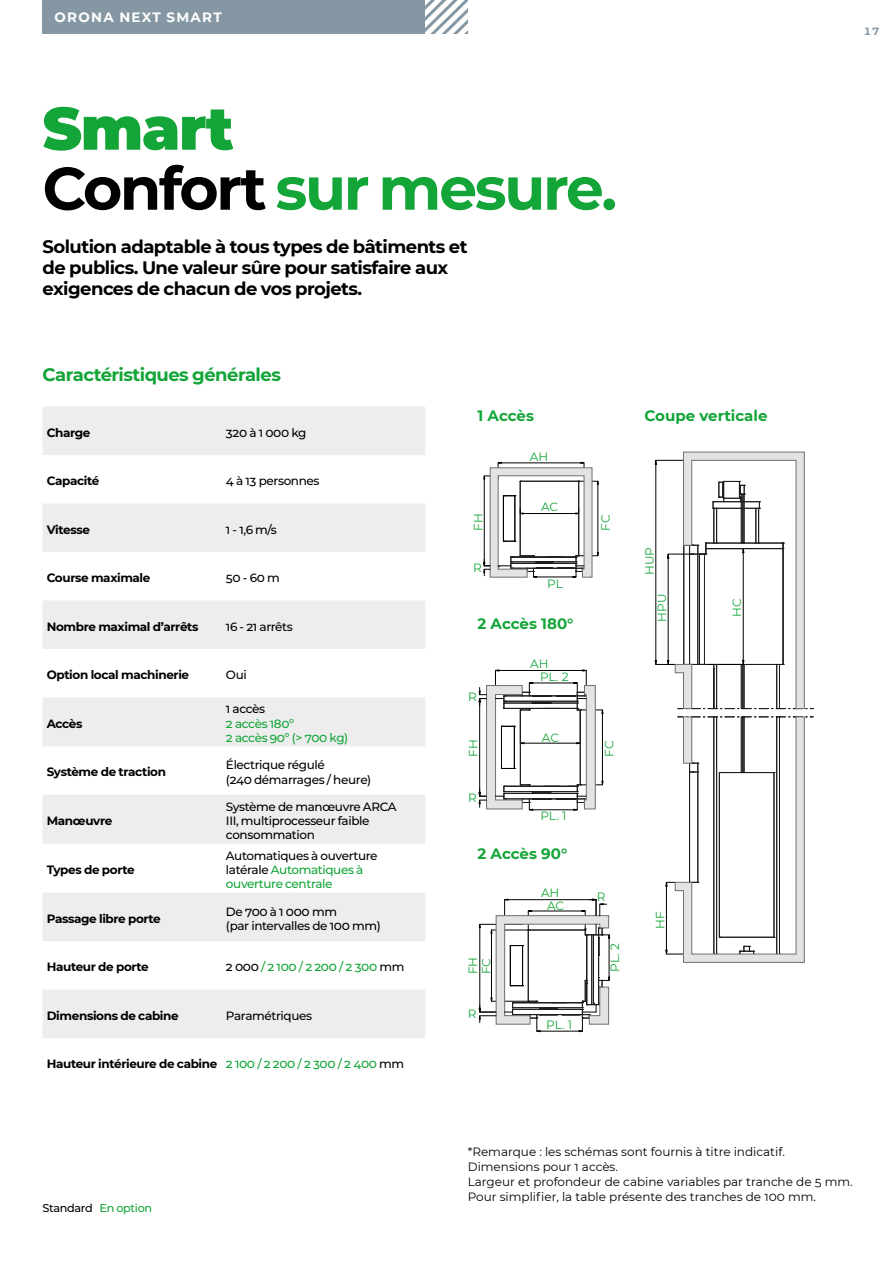
<style>
.page{position:relative;width:893px;height:1263px;background:#fff}
.page>*{position:absolute;margin:0;border:0;box-sizing:border-box;transform-origin:0 0}
.t1{font:700 60px/60px "Montserrat";letter-spacing:-.04em;color:#13a538}
.t2{font:700 18px/21px "Montserrat";letter-spacing:-.03em;color:#000}
.t3{font:700 18px "Montserrat";letter-spacing:-.03em;color:#13a538}
.t4{font:700 15px "Montserrat";color:#13a538}
.t5{font:700 13.5px "Montserrat";letter-spacing:.1em;color:#fff}
.t6{font:500 12px/14.4px "Montserrat";letter-spacing:-.03em;color:#000}
.t7{font:700 12px "Montserrat";letter-spacing:-.03em;color:#000}
.t8{font:12px/15.1px "Montserrat";color:#000}
.t9{font:12px "Montserrat";letter-spacing:-.005em;color:#13a538}
.t10{font:500 12px/14.4px "Montserrat";letter-spacing:-.03em;color:#13a538}
.t11{font:500 11.25px "Montserrat";letter-spacing:-.03em;color:#000}
.t12{font:700 10.5px "Montserrat";color:#8597a3}
.s1{font-weight:900}
.s2{color:#000}
.s3{color:#13a538}
.s4{font-weight:500;color:#13a538}
.s5{font-weight:500}
</style>
<div class="page">
<svg style="left:665px;top:716px;width:149px;height:247px"></svg>
<svg style="left:655px;top:451px;width:159px;height:258px"></svg>
<hr style="left:744px;top:664px;width:1px;height:44px;background:#000">
<hr style="left:743px;top:664px;width:1px;height:44px;background:#000">
<hr style="left:742px;top:664px;width:1px;height:44px;background:#000">
<hr style="left:741px;top:664px;width:1px;height:44px;background:#000">
<hr style="left:742px;top:717px;width:1px;height:55px;background:#000">
<hr style="left:743px;top:717px;width:1px;height:55px;background:#000">
<hr style="left:744px;top:717px;width:1px;height:55px;background:#000">
<hr style="left:741px;top:717px;width:1px;height:55px;background:#000">
<svg style="left:425px;top:0;width:43px;height:34px"></svg>
<div style="left:43px;top:0;width:382px;height:34px;background:#8597a3"></div>
<svg style="left:483px;top:462px;width:116px;height:116px"></svg>
<svg style="left:479px;top:669px;width:124px;height:142px"></svg>
<svg style="left:479px;top:899px;width:131px;height:133px"></svg>
<svg style="left:43px;top:407px;width:382px;height:631px;fill:#ededed"></svg>
<p class="t5" style="left:54px;top:8px;width:169px">ORONA NEXT SMART</p>
<h1 class="t1" style="left:43px;top:95px;width:576px"><span class="s1">Smart<br></span><span class="s2">Confort</span> sur mesure.</h1>
<h2 class="t2" style="left:43px;top:235px;width:427px">Solution adaptable à tous types de bâtiments et de publics. Une valeur sûre pour satisfaire aux exigences de chacun de vos projets.</h2>
<h2 class="t3" style="left:43px;top:362px;width:240px">Caractéristiques générales</h2>
<p class="t7" style="left:47px;top:424px;width:45px">Charge</p>
<p class="t6" style="left:226px;top:425px;width:82px">320 à 1 000 kg</p>
<p class="t7" style="left:47px;top:472px;width:54px">Capacité</p>
<p class="t6" style="left:226px;top:473px;width:95px">4 à 13 personnes</p>
<p class="t7" style="left:47px;top:521px;width:45px">Vitesse</p>
<p class="t6" style="left:226px;top:522px;width:52px">1 - 1,6 m/s</p>
<p class="t7" style="left:47px;top:569px;width:105px">Course maximale</p>
<p class="t6" style="left:226px;top:570px;width:55px">50 - 60 m</p>
<p class="t7" style="left:47px;top:618px;width:153px">Nombre maximal d’arrêts</p>
<p class="t6" style="left:226px;top:618px;width:68px">16 - 21 arrêts</p>
<p class="t7" style="left:47px;top:666px;width:144px">Option local machinerie</p>
<p class="t6" style="left:226px;top:667px;width:22px">Oui</p>
<p class="t7" style="left:47px;top:715px;width:37px">Accès</p>
<p class="t6" style="left:226px;top:701px;width:41px">1 accès</p>
<p class="t10" style="left:226px;top:716px;width:124px">2 accès 180º<br>2 accès 90º (&gt; 700 kg)</p>
<p class="t7" style="left:47px;top:763px;width:121px">Système de traction</p>
<p class="t6" style="left:226px;top:757px;width:147px">Électrique régulé<br>(240 démarrages / heure)</p>
<p class="t7" style="left:47px;top:812px;width:67px">Manœuvre</p>
<p class="t6" style="left:226px;top:799px;width:172px">Système de manœuvre ARCA<br>III, multiprocesseur faible consommation</p>
<p class="t7" style="left:47px;top:861px;width:89px">Types de porte</p>
<p class="t6" style="left:226px;top:848px;width:153px">Automatiques à ouverture latérale <span class="s3">Automatiques à ouverture centrale</span></p>
<p class="t7" style="left:47px;top:910px;width:116px">Passage libre porte</p>
<p class="t6" style="left:226px;top:903px;width:156px">De 700 à 1 000 mm<br>(par intervalles de 100 mm)</p>
<p class="t7" style="left:47px;top:958px;width:104px">Hauteur de porte</p>
<p class="t10" style="left:226px;top:959px;width:180px"><span class="s2">2 000</span> / 2 100 / 2 200 / 2 300 <span class="s2">mm</span></p>
<p class="t7" style="left:47px;top:1007px;width:134px">Dimensions de cabine</p>
<p class="t6" style="left:226px;top:1008px;width:88px">Paramétriques</p>
<p class="t7" style="left:47px;top:1055px;width:359px">Hauteur intérieure de cabine <span class="s4">2 100 / 2 200 / 2 300 / 2 400</span> <span class="s5">mm</span></p>
<p class="t4" style="left:477px;top:405px;width:58px">1 Accès</p>
<p class="t4" style="left:645px;top:405px;width:124px">Coupe verticale</p>
<p class="t9" style="left:530px;top:448px;width:20px">AH</p>
<p class="t9" style="left:541px;top:498px;width:19px">AC</p>
<p class="t9" style="left:470px;top:531px;width:19px;rotate:-90deg">FH</p>
<p class="t9" style="left:597px;top:531px;width:18px;rotate:-90deg">FC</p>
<p class="t9" style="left:473px;top:559px;width:10px">R</p>
<p class="t9" style="left:547px;top:575px;width:17px">PL</p>
<p class="t4" style="left:477px;top:613px;width:97px">2 Accès 180°</p>
<p class="t9" style="left:530px;top:656px;width:20px">AH</p>
<p class="t9" style="left:468px;top:688px;width:10px">R</p>
<p class="t9" style="left:540px;top:668px;width:30px">PL. 2</p>
<p class="t9" style="left:542px;top:729px;width:19px">AC</p>
<p class="t9" style="left:465px;top:756px;width:19px;rotate:-90deg">FH</p>
<p class="t9" style="left:601px;top:756px;width:18px;rotate:-90deg">FC</p>
<p class="t9" style="left:468px;top:790px;width:10px">R</p>
<p class="t9" style="left:540px;top:807px;width:27px">PL. 1</p>
<p class="t4" style="left:477px;top:842px;width:91px">2 Accès 90°</p>
<p class="t9" style="left:541px;top:885px;width:20px">AH</p>
<p class="t9" style="left:465px;top:974px;width:19px;rotate:-90deg">FH</p>
<p class="t9" style="left:478px;top:974px;width:18px;rotate:-90deg">FC</p>
<p class="t9" style="left:468px;top:1006px;width:10px">R</p>
<p class="t9" style="left:547px;top:897px;width:19px">AC</p>
<p class="t9" style="left:546px;top:1017px;width:27px">PL. 1</p>
<p class="t9" style="left:597px;top:889px;width:10px">R</p>
<p class="t9" style="left:607px;top:972px;width:30px;rotate:-90deg">PL. 2</p>
<p class="t9" style="left:641px;top:575px;width:29px;rotate:-90deg">HUP</p>
<p class="t9" style="left:654px;top:621px;width:29px;rotate:-90deg">HPU</p>
<p class="t9" style="left:652px;top:929px;width:19px;rotate:-90deg">HF</p>
<p class="t9" style="left:729px;top:617px;width:20px;rotate:-90deg">HC</p>
<p class="t12" style="left:864px;top:24px;width:17px">17</p>
<p class="t11" style="left:43px;top:1200px;width:111px">Standard <span class="s3">En option</span></p>
<p class="t8" style="left:468px;top:1143px;width:386px">*Remarque : les schémas sont fournis à titre indicatif.<br>Dimensions pour 1 accès.<br>Largeur et profondeur de cabine variables par tranche de 5 mm.<br>Pour simplifier, la table présente des tranches de 100 mm.</p>
</div>
